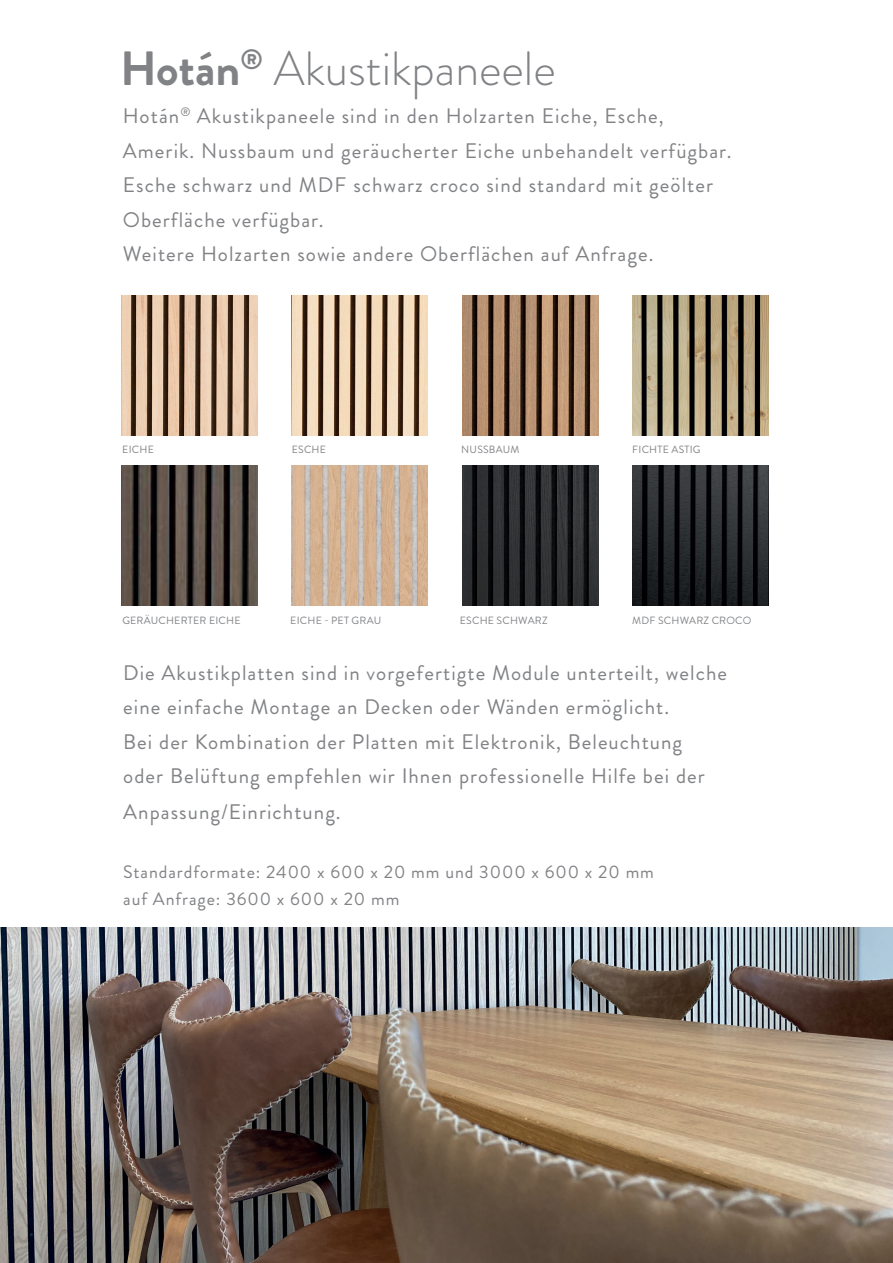
<style>
.page{position:relative;width:893px;height:1263px;background:#fff}
.page>*{position:absolute;margin:0;border:0;box-sizing:border-box;transform-origin:0 0}
.t1{font:300 48px "Brandon Grotesque";color:#808285}
.t2{font:21px/34.5px "Brandon Grotesque";letter-spacing:.05em;color:#808285}
.t3{font:18px/27px "Brandon Grotesque";letter-spacing:.05em;color:#808285}
.t4{font:10.5px "Brandon Grotesque";letter-spacing:.02em;color:#808285}
.s1{font-weight:700}
</style>
<div class="page">
<img style="left:0;top:928px;width:893px;height:335px">
<img style="left:122px;top:466px;width:136px;height:140px">
<img style="left:462px;top:295px;width:136px;height:141px">
<img style="left:292px;top:295px;width:136px;height:141px">
<img style="left:122px;top:295px;width:136px;height:141px">
<img style="left:292px;top:466px;width:136px;height:140px">
<img style="left:462px;top:466px;width:136px;height:140px">
<img style="left:632px;top:295px;width:136px;height:141px">
<img style="left:632px;top:466px;width:136px;height:140px">
<h1 class="t1" style="left:120px;top:35px;width:437px"><span class="s1">Hotán</span><sup>®</sup> Akustikpaneele</h1>
<p class="t2" style="left:123px;top:99px;width:610px">Hotán<sup>®</sup> Akustikpaneele sind in den Holzarten Eiche, Esche, Amerik. Nussbaum und geräucherter Eiche unbehandelt verfügbar.<br>Esche schwarz und MDF schwarz croco sind standard mit geölter Oberfläche verfügbar.<br>Weitere Holzarten sowie andere Oberflächen auf Anfrage.</p>
<p class="t4" style="left:122px;top:442px;width:33px">EICHE</p>
<p class="t4" style="left:292px;top:442px;width:36px">ESCHE</p>
<p class="t4" style="left:461px;top:442px;width:60px">NUSSBAUM</p>
<p class="t4" style="left:632px;top:442px;width:70px">FICHTE ASTIG</p>
<p class="t4" style="left:122px;top:613px;width:120px">GERÄUCHERTER EICHE</p>
<p class="t4" style="left:290px;top:613px;width:93px">EICHE - PET GRAU</p>
<p class="t4" style="left:460px;top:613px;width:89px">ESCHE SCHWARZ</p>
<p class="t4" style="left:632px;top:613px;width:121px">MDF SCHWARZ CROCO</p>
<p class="t2" style="left:123px;top:655px;width:605px;line-height:35px">Die Akustikplatten sind in vorgefertigte Module unterteilt, welche eine einfache Montage an Decken oder Wänden ermöglicht.<br>Bei der Kombination der Platten mit Elektronik, Beleuchtung oder Belüftung empfehlen wir Ihnen professionelle Hilfe bei der Anpassung/Einrichtung.</p>
<p class="t3" style="left:123px;top:858px;width:532px">Standardformate: 2400 x 600 x 20 mm und 3000 x 600 x 20 mm auf Anfrage: 3600 x 600 x 20 mm</p>
</div>
